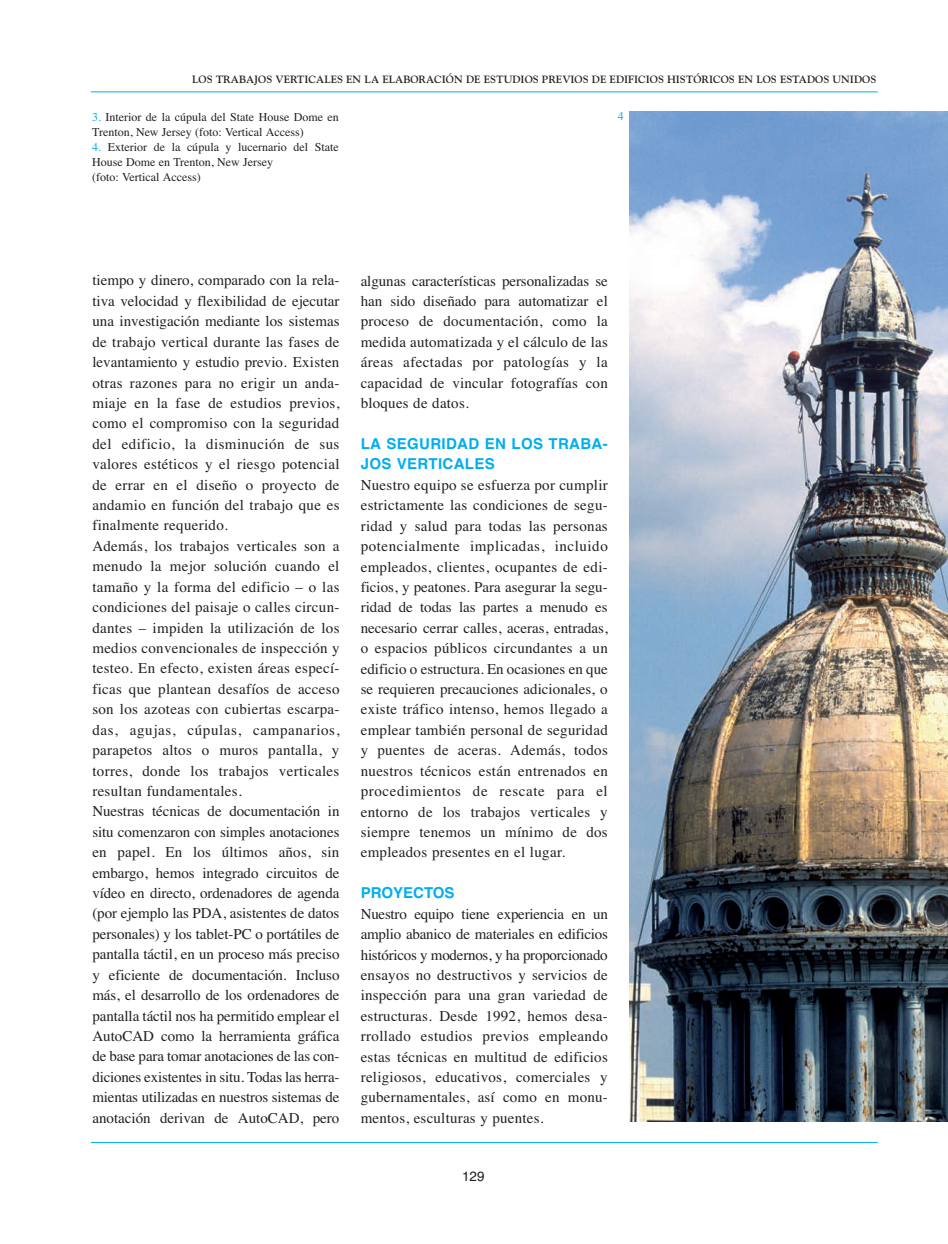
<style>
.page{position:relative;width:948px;height:1244px;background:#fff}
.page>*{position:absolute;margin:0;border:0;box-sizing:border-box;transform-origin:0 0}
.t1{font:15px/20.4px "Times";letter-spacing:.015em;color:#231f20;text-align:justify}
.t2{font:700 15px/20.4px "Helvetica";letter-spacing:.02em;color:#00aeef}
.t3{font:700 15px "Helvetica";color:#00aeef}
.t4{font:13.5px "Helvetica";color:#231f20}
.t5{font:12px/15px "Times";color:#231f20}
.t6{font:12px "Times";color:#00aeef}
.t7{font:700 10.5px "Goudy";color:#231f20}
.s1{color:#00aeef}
</style>
<div class="page">
<img style="left:630px;top:111px;width:318px;height:1010px">
<hr style="left:91px;top:92px;width:786px;height:1px;background:#00aeef">
<hr style="left:91px;top:1142px;width:786px;height:1px;background:#00aeef">
<p class="t7" style="left:192px;top:75px;width:685px">LOS TRABAJOS VERTICALES EN LA ELABORACIÓN DE ESTUDIOS PREVIOS DE EDIFICIOS HISTÓRICOS EN LOS ESTADOS UNIDOS</p>
<p class="t5" style="left:92px;top:111px;width:248px"><span class="s1">3.</span> Interior de la cúpula del State House Dome en</p>
<p class="t6" style="left:618px;top:112px;width:7px">4</p>
<p class="t5" style="left:92px;top:126px;width:213px">Trenton, New Jersey (foto: Vertical Access)</p>
<p class="t5" style="left:92px;top:141px;width:248px"><span class="s1">4.</span> Exterior de la cúpula y lucernario del State<br>House Dome en Trenton, New Jersey<br>(foto: Vertical Access)</p>
<p class="t1" style="left:92px;top:272px;width:249px;text-align:left">tiempo y dinero, comparado con la rela&shy;tiva velocidad y flexibilidad de ejecutar una investigación mediante los sistemas de trabajo vertical durante las fases de levantamiento y estudio previo. Existen otras razones para no erigir un anda&shy;miaje en la fase de estudios previos, como el compromiso con la seguridad del edificio, la disminución de sus valores estéticos y el riesgo potencial de errar en el diseño o proyecto de andamio en función del trabajo que es finalmente requerido.<br>Además, los trabajos verticales son a menudo la mejor solución cuando el tamaño y la forma del edificio – o las condiciones del paisaje o calles circun&shy;dantes – impiden la utilización de los medios convencionales de inspección y testeo. En efecto, existen áreas especí&shy;ficas que plantean desafíos de acceso son los azoteas con cubiertas escarpa&shy;das, agujas, cúpulas, campanarios, parapetos altos o muros pantalla, y torres, donde los trabajos verticales resultan fundamentales.<br>Nuestras técnicas de documentación in situ comenzaron con simples anotaciones en papel. En los últimos años, sin embargo, hemos integrado circuitos de vídeo en directo, ordenadores de agenda (por ejemplo las PDA, asistentes de datos personales) y los tablet-PC o portátiles de pantalla táctil, en un proceso más preciso y eficiente de documentación. Incluso más, el desarrollo de los ordenadores de pantalla táctil nos ha permitido emplear el AutoCAD como la herramienta gráfica de base para tomar anotaciones de las con&shy;diciones existentes in situ. Todas las herra&shy;mientas utilizadas en nuestros sistemas de anotación derivan de AutoCAD, pero</p>
<p class="t1" style="left:361px;top:272px;width:249px">algunas características personalizadas se han sido diseñado para automatizar el proceso de documentación, como la medida automatizada y el cálculo de las áreas afectadas por patologías y la capacidad de vincular fotografías con bloques de datos.</p>
<p class="t2" style="left:361px;top:435px;width:249px">LA SEGURIDAD EN LOS TRABA-<br>JOS VERTICALES</p>
<p class="t1" style="left:361px;top:476px;width:249px">Nuestro equipo se esfuerza por cumplir estrictamente las condiciones de segu&shy;ridad y salud para todas las personas potencialmente implicadas, incluido empleados, clientes, ocupantes de edi&shy;ficios, y peatones. Para asegurar la segu&shy;ridad de todas las partes a menudo es necesario cerrar calles, aceras, entradas, o espacios públicos circundantes a un edificio o estructura. En ocasiones en que se requieren precauciones adicionales, o existe tráfico intenso, hemos llegado a emplear también personal de seguridad y puentes de aceras. Además, todos nuestros técnicos están entrenados en procedimientos de rescate para el entorno de los trabajos verticales y siempre tenemos un mínimo de dos empleados presentes en el lugar.</p>
<p class="t3" style="left:361px;top:887px;width:95px">PROYECTOS</p>
<p class="t1" style="left:361px;top:905px;width:249px">Nuestro equipo tiene experiencia en un amplio abanico de materiales en edificios históricos y modernos, y ha proporcionado ensayos no destructivos y servicios de inspección para una gran variedad de estructuras. Desde 1992, hemos desa&shy;rrollado estudios previos empleando estas técnicas en multitud de edificios religiosos, educativos, comerciales y gubernamentales, así como en monu&shy;mentos, esculturas y puentes.</p>
<p class="t4" style="left:462px;top:1171px;width:24px">129</p>
</div>
